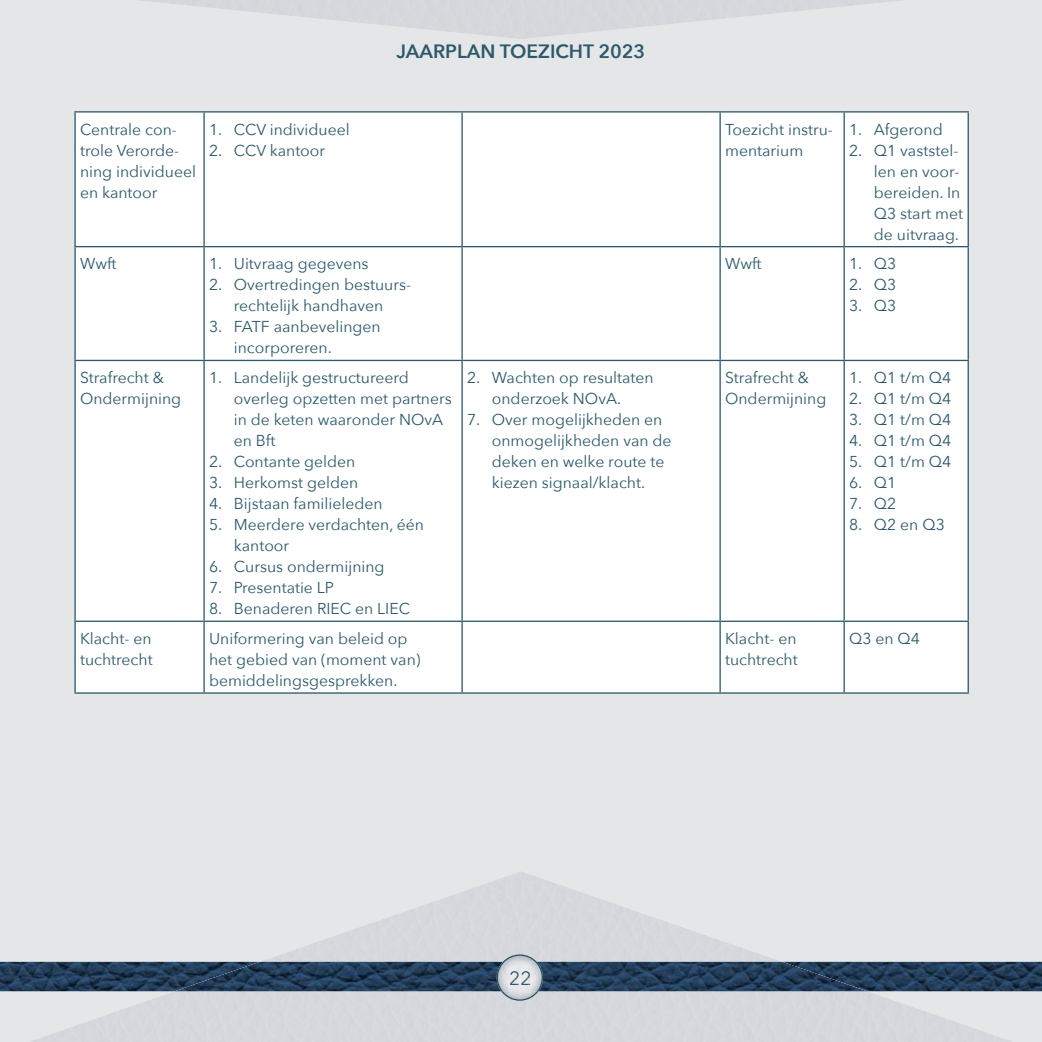
<style>
.page{position:relative;width:1042px;height:1042px;background:#e4e6e8}
.page>*{position:absolute;margin:0;border:0;box-sizing:border-box;transform-origin:0 0}
.t1{font:600 19.25px "Avenir Next";color:#2c596b}
.t2{font:19.25px "Avenir Next";color:#2c596b}
.t3{font:15.75px/21px "Avenir Next";color:#2c596b}
</style>
<div class="page">
<img style="left:928px;top:962px;width:114px;height:29px">
<img style="left:0;top:962px;width:114px;height:29px">
<img style="left:130px;top:0;width:782px;height:39px">
<img style="left:302px;top:871px;width:438px;height:171px">
<img style="left:114px;top:945px;width:189px;height:97px">
<img style="left:739px;top:945px;width:189px;height:97px">
<img style="left:27px;top:1010px;width:88px;height:32px">
<img style="left:927px;top:1010px;width:89px;height:32px">
<img style="left:543px;top:962px;width:324px;height:29px">
<img style="left:174px;top:962px;width:323px;height:29px">
<img style="left:501px;top:954px;width:37px;height:46px">
<img style="left:497px;top:962px;width:46px;height:29px">
<img style="left:504px;top:991px;width:33px;height:9px">
<img style="left:510px;top:971px;width:20px;height:14px">
<svg style="left:76px;top:113px;width:891px;height:579px"></svg>
<hr style="left:74px;top:111px;width:130px;height:2px;background:#2c596b">
<hr style="left:74px;top:113px;width:2px;height:133px;background:#2c596b">
<hr style="left:204px;top:111px;width:258px;height:2px;background:#2c596b">
<hr style="left:203px;top:113px;width:2px;height:133px;background:#2c596b">
<hr style="left:462px;top:111px;width:258px;height:2px;background:#2c596b">
<hr style="left:461px;top:113px;width:2px;height:133px;background:#2c596b">
<hr style="left:720px;top:111px;width:124px;height:2px;background:#2c596b">
<hr style="left:719px;top:113px;width:2px;height:133px;background:#2c596b">
<hr style="left:844px;top:111px;width:125px;height:2px;background:#2c596b">
<hr style="left:843px;top:113px;width:2px;height:133px;background:#2c596b">
<hr style="left:967px;top:113px;width:2px;height:133px;background:#2c596b">
<hr style="left:74px;top:246px;width:130px;height:1px;background:#2c596b">
<hr style="left:74px;top:247px;width:2px;height:113px;background:#2c596b">
<hr style="left:204px;top:246px;width:258px;height:1px;background:#2c596b">
<hr style="left:203px;top:247px;width:2px;height:113px;background:#2c596b">
<hr style="left:462px;top:246px;width:258px;height:1px;background:#2c596b">
<hr style="left:461px;top:247px;width:2px;height:113px;background:#2c596b">
<hr style="left:720px;top:246px;width:124px;height:1px;background:#2c596b">
<hr style="left:719px;top:247px;width:2px;height:113px;background:#2c596b">
<hr style="left:844px;top:246px;width:125px;height:1px;background:#2c596b">
<hr style="left:843px;top:247px;width:2px;height:113px;background:#2c596b">
<hr style="left:967px;top:247px;width:2px;height:113px;background:#2c596b">
<hr style="left:74px;top:360px;width:130px;height:1px;background:#2c596b">
<hr style="left:74px;top:361px;width:2px;height:259px;background:#2c596b">
<hr style="left:204px;top:360px;width:258px;height:1px;background:#2c596b">
<hr style="left:203px;top:361px;width:2px;height:259px;background:#2c596b">
<hr style="left:462px;top:360px;width:258px;height:1px;background:#2c596b">
<hr style="left:461px;top:361px;width:2px;height:259px;background:#2c596b">
<hr style="left:720px;top:360px;width:124px;height:1px;background:#2c596b">
<hr style="left:719px;top:361px;width:2px;height:259px;background:#2c596b">
<hr style="left:844px;top:360px;width:125px;height:1px;background:#2c596b">
<hr style="left:843px;top:361px;width:2px;height:259px;background:#2c596b">
<hr style="left:967px;top:361px;width:2px;height:259px;background:#2c596b">
<hr style="left:74px;top:620px;width:130px;height:2px;background:#2c596b">
<hr style="left:74px;top:622px;width:2px;height:70px;background:#2c596b">
<hr style="left:204px;top:620px;width:258px;height:2px;background:#2c596b">
<hr style="left:203px;top:622px;width:2px;height:70px;background:#2c596b">
<hr style="left:462px;top:620px;width:258px;height:2px;background:#2c596b">
<hr style="left:461px;top:622px;width:2px;height:70px;background:#2c596b">
<hr style="left:720px;top:620px;width:124px;height:2px;background:#2c596b">
<hr style="left:719px;top:622px;width:2px;height:70px;background:#2c596b">
<hr style="left:844px;top:620px;width:125px;height:2px;background:#2c596b">
<hr style="left:843px;top:622px;width:2px;height:70px;background:#2c596b">
<hr style="left:967px;top:622px;width:2px;height:70px;background:#2c596b">
<hr style="left:74px;top:692px;width:895px;height:2px;background:#2c596b">
<p class="t3" style="left:80px;top:119px;width:117px">Centrale con&shy;trole Verorde&shy;ning individueel en kantoor</p>
<p class="t3" style="left:209px;top:119px;width:142px">1. CCV individueel</p>
<p class="t3" style="left:209px;top:140px;width:118px">2. CCV kantoor</p>
<p class="t1" style="left:397px;top:39px;width:250px">JAARPLAN TOEZICHT 2023</p>
<p class="t3" style="left:80px;top:254px;width:38px">Wwft</p>
<p class="t3" style="left:209px;top:254px;width:161px">1. Uitvraag gegevens</p>
<p class="t3" style="left:209px;top:275px;width:203px;text-align:center">2. Overtredingen bestuurs&shy;rechtelĳk handhaven</p>
<p class="t3" style="left:234px;top:317px;width:148px;text-indent:-25px">3. FATF aanbevelingen incorporeren.</p>
<p class="t3" style="left:80px;top:368px;width:103px">Strafrecht &amp;<br>Ondermĳning</p>
<p class="t3" style="left:234px;top:368px;width:219px;text-indent:-25px">1. Landelĳk gestructureerd overleg opzetten met partners in de keten waaronder NOvA en Bft</p>
<p class="t3" style="left:209px;top:452px;width:148px">2. Contante gelden</p>
<p class="t3" style="left:209px;top:473px;width:151px">3. Herkomst gelden</p>
<p class="t3" style="left:209px;top:494px;width:175px">4. Bĳstaan familieleden</p>
<p class="t3" style="left:234px;top:515px;width:192px;text-indent:-25px">5. Meerdere verdachten, één kantoor</p>
<p class="t3" style="left:209px;top:557px;width:177px">6. Cursus ondermĳning</p>
<p class="t3" style="left:209px;top:578px;width:127px">7. Presentatie LP</p>
<p class="t3" style="left:209px;top:599px;width:202px">8. Benaderen RIEC en LIEC</p>
<p class="t3" style="left:467px;top:368px;width:188px;text-align:center">2. Wachten op resultaten onderzoek NOvA.</p>
<p class="t3" style="left:492px;top:410px;width:181px;text-indent:-25px">7. Over mogelĳkheden en onmogelĳkheden van de deken en welke route te kiezen signaal/klacht.</p>
<p class="t3" style="left:725px;top:119px;width:109px">Toezicht instru&shy;mentarium</p>
<p class="t3" style="left:849px;top:119px;width:95px">1. Afgerond</p>
<p class="t3" style="left:874px;top:140px;width:91px;text-indent:-25px">2. Q1 vaststel&shy;len en voor&shy;bereiden. In<br>Q3 start met de uitvraag.</p>
<p class="t3" style="left:725px;top:254px;width:38px">Wwft</p>
<p class="t3" style="left:849px;top:254px;width:49px">1. Q3</p>
<p class="t3" style="left:849px;top:275px;width:49px">2. Q3</p>
<p class="t3" style="left:849px;top:296px;width:49px">3. Q3</p>
<p class="t3" style="left:725px;top:368px;width:103px">Strafrecht &amp;<br>Ondermĳning</p>
<p class="t3" style="left:849px;top:368px;width:104px">1. Q1 t/m Q4</p>
<p class="t3" style="left:849px;top:389px;width:104px">2. Q1 t/m Q4</p>
<p class="t3" style="left:849px;top:410px;width:104px">3. Q1 t/m Q4</p>
<p class="t3" style="left:849px;top:431px;width:104px">4. Q1 t/m Q4</p>
<p class="t3" style="left:849px;top:452px;width:104px">5. Q1 t/m Q4</p>
<p class="t3" style="left:849px;top:473px;width:49px">6. Q1</p>
<p class="t3" style="left:849px;top:494px;width:49px">7. Q2</p>
<p class="t3" style="left:849px;top:515px;width:97px">8. Q2 en Q3</p>
<p class="t3" style="left:80px;top:628px;width:74px">Klacht- en tuchtrecht</p>
<p class="t3" style="left:209px;top:628px;width:213px">Uniformering van beleid op het gebied van (moment van) bemiddelingsgesprekken.</p>
<p class="t3" style="left:725px;top:628px;width:74px">Klacht- en tuchtrecht</p>
<p class="t3" style="left:849px;top:628px;width:72px">Q3 en Q4</p>
<p class="t2" style="left:509px;top:965px;width:24px">22</p>
</div>
